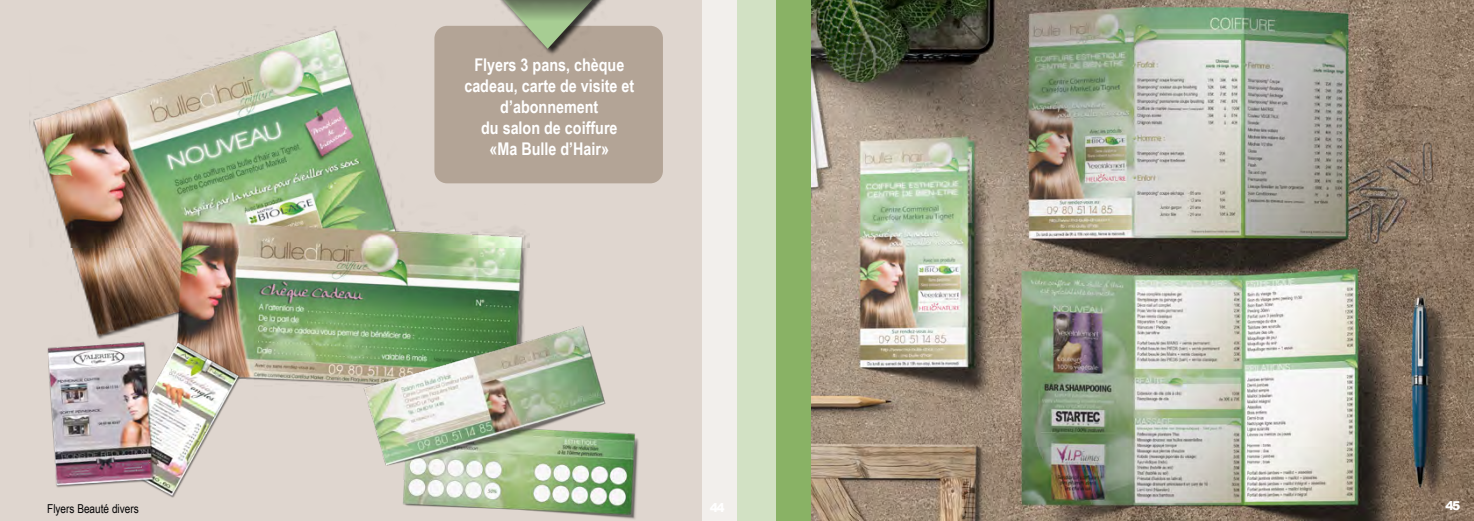
<style>
.page{position:relative;width:1474px;height:521px;background:#fff}
.page>*{position:absolute;margin:0;border:0;box-sizing:border-box;transform-origin:0 0}
.t1{font:700 17.5px/21px "Arial Narrow";color:#fff;text-align:center}
.t2{font:12.25px "Arial Narrow";color:#020203}
.t3{font:900 12.25px "Arial";color:#fff}
</style>
<div class="page">
<div style="left:0;top:0;width:739px;height:521px;background:#dfd6cf"></div>
<img style="left:811px;top:0;width:662px;height:521px">
<img style="left:33px;top:25px;width:496px;height:361px">
<img style="left:355px;top:305px;width:284px;height:214px">
<img style="left:33px;top:324px;width:230px;height:174px">
<div style="left:737px;top:0;width:74px;height:521px;background:#89b265"></div>
<svg style="left:702px;top:0;width:73px;height:521px;background:#e1e7d7"></svg>
<div style="left:434px;top:26px;width:229px;height:157px;background:#b3a496;border-radius:13px"></div>
<div style="left:494px;top:0;width:114px;height:57px;background:#000;opacity:.75"></div>
<svg style="left:494px;top:0;width:107px;height:49px"></svg>
<p class="t1" style="left:464px;top:54px;width:171px">Flyers 3 pans, chèque cadeau, carte de visite et d’abonnement<br>du salon de coiffure<br>«Ma Bulle d’Hair»</p>
<p class="t2" style="left:47px;top:499px;width:93px">Flyers Beauté divers</p>
<p class="t3" style="left:1445px;top:497px;width:16px">45</p>
</div>
